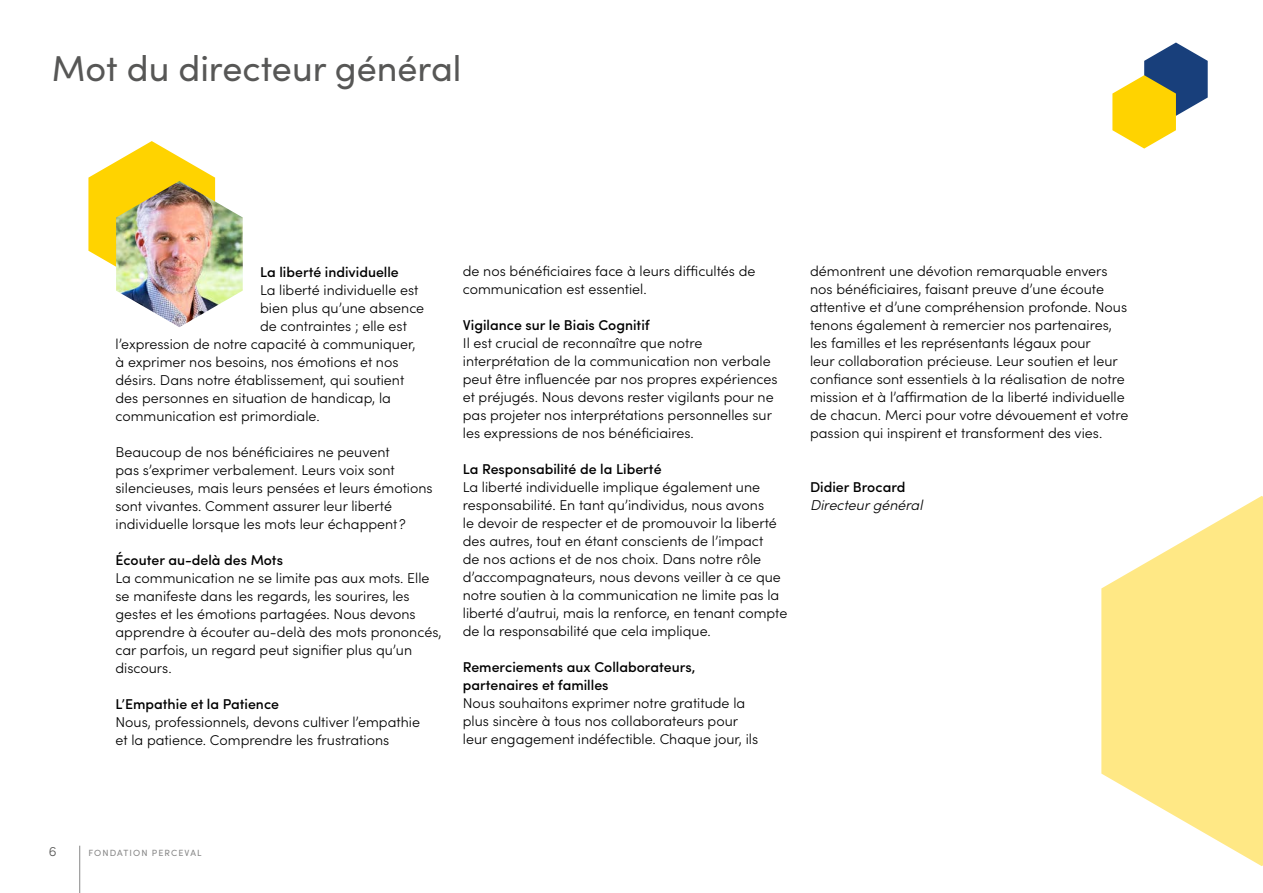
<style>
.page{position:relative;width:1263px;height:893px;background:#fff}
.page>*{position:absolute;margin:0;border:0;box-sizing:border-box;transform-origin:0 0}
.t1{font:36px "Sofia Pro";color:#575756}
.t2{font:300 14.25px/18px "Sofia Pro";color:#000}
.t3{font:500 14.25px/18px "Sofia Pro";color:#000}
.t4{font:italic 300 14.25px "Sofia Pro";color:#000}
.t5{font:300 13.5px "Sofia Pro";color:#575756}
.t6{font:9px "Sofia Pro";letter-spacing:.12em;color:#878787}
</style>
<div class="page">
<hr style="left:79px;top:846px;width:1px;height:47px;background:#878787">
<svg style="left:88px;top:141px;width:127px;height:126px"></svg>
<img style="left:116px;top:181px;width:127px;height:146px">
<svg style="left:1112px;top:43px;width:96px;height:106px"></svg>
<svg style="left:1101px;top:496px;width:162px;height:370px;fill:#ffe885"></svg>
<h1 class="t1" style="left:52px;top:42px;width:411px">Mot du directeur général</h1>
<p class="t3" style="left:260px;top:262px;width:140px">La liberté individuelle</p>
<p class="t2" style="left:260px;top:280px;width:160px">La liberté individuelle est</p>
<p class="t2" style="left:260px;top:298px;width:166px">bien plus qu’une absence</p>
<p class="t2" style="left:260px;top:316px;width:148px">de contraintes ; elle est</p>
<p class="t2" style="left:116px;top:334px;width:301px">l’expression de notre capacité à communiquer,</p>
<p class="t2" style="left:116px;top:352px;width:284px">à exprimer nos besoins, nos émotions et nos</p>
<p class="t2" style="left:116px;top:370px;width:290px">désirs. Dans notre établissement, qui soutient</p>
<p class="t2" style="left:116px;top:388px;width:277px">des personnes en situation de handicap, la</p>
<p class="t2" style="left:116px;top:406px;width:206px">communication est primordiale.</p>
<p class="t2" style="left:116px;top:442px;width:319px">Beaucoup de nos bénéficiaires ne peuvent<br>pas s’exprimer verbalement. Leurs voix sont silencieuses, mais leurs pensées et leurs émotions sont vivantes. Comment assurer leur liberté individuelle lorsque les mots leur échappent?</p>
<p class="t3" style="left:116px;top:550px;width:169px">Écouter au-delà des Mots</p>
<p class="t2" style="left:116px;top:568px;width:328px">La communication ne se limite pas aux mots. Elle se manifeste dans les regards, les sourires, les gestes et les émotions partagées. Nous devons apprendre à écouter au-delà des mots prononcés, car parfois, un regard peut signifier plus qu’un discours.</p>
<p class="t3" style="left:116px;top:694px;width:165px">L’Empathie et la Patience</p>
<p class="t2" style="left:116px;top:712px;width:306px">Nous, professionnels, devons cultiver l’empathie et la patience. Comprendre les frustrations</p>
<p class="t2" style="left:463px;top:262px;width:294px">de nos bénéficiaires face à leurs difficultés de communication est essentiel.</p>
<p class="t3" style="left:463px;top:315px;width:188px">Vigilance sur le Biais Cognitif</p>
<p class="t2" style="left:463px;top:334px;width:316px">Il est crucial de reconnaître que notre interprétation de la communication non verbale peut être influencée par nos propres expériences et préjugés. Nous devons rester vigilants pour ne pas projeter nos interprétations personnelles sur les expressions de nos bénéficiaires.</p>
<p class="t3" style="left:463px;top:459px;width:200px">La Responsabilité de la Liberté</p>
<p class="t2" style="left:463px;top:478px;width:326px">La liberté individuelle implique également une responsabilité. En tant qu’individus, nous avons<br>le devoir de respecter et de promouvoir la liberté des autres, tout en étant conscients de l’impact<br>de nos actions et de nos choix. Dans notre rôle d’accompagnateurs, nous devons veiller à ce que notre soutien à la communication ne limite pas la liberté d’autrui, mais la renforce, en tenant compte de la responsabilité que cela implique.</p>
<p class="t3" style="left:463px;top:657px;width:234px">Remerciements aux Collaborateurs, partenaires et familles</p>
<p class="t2" style="left:463px;top:694px;width:297px">Nous souhaitons exprimer notre gratitude la plus sincère à tous nos collaborateurs pour leur engagement indéfectible. Chaque jour, ils</p>
<p class="t2" style="left:810px;top:262px;width:320px">démontrent une dévotion remarquable envers nos bénéficiaires, faisant preuve d’une écoute attentive et d’une compréhension profonde. Nous tenons également à remercier nos partenaires, les familles et les représentants légaux pour<br>leur collaboration précieuse. Leur soutien et leur confiance sont essentiels à la réalisation de notre mission et à l’affirmation de la liberté individuelle de chacun. Merci pour votre dévouement et votre passion qui inspirent et transforment des vies.</p>
<p class="t3" style="left:810px;top:477px;width:97px">Didier Brocard</p>
<p class="t4" style="left:810px;top:495px;width:114px">Directeur général</p>
<p class="t5" style="left:49px;top:841px;width:9px">6</p>
<p class="t6" style="left:89px;top:846px;width:114px">FONDATION PERCEVAL</p>
</div>
